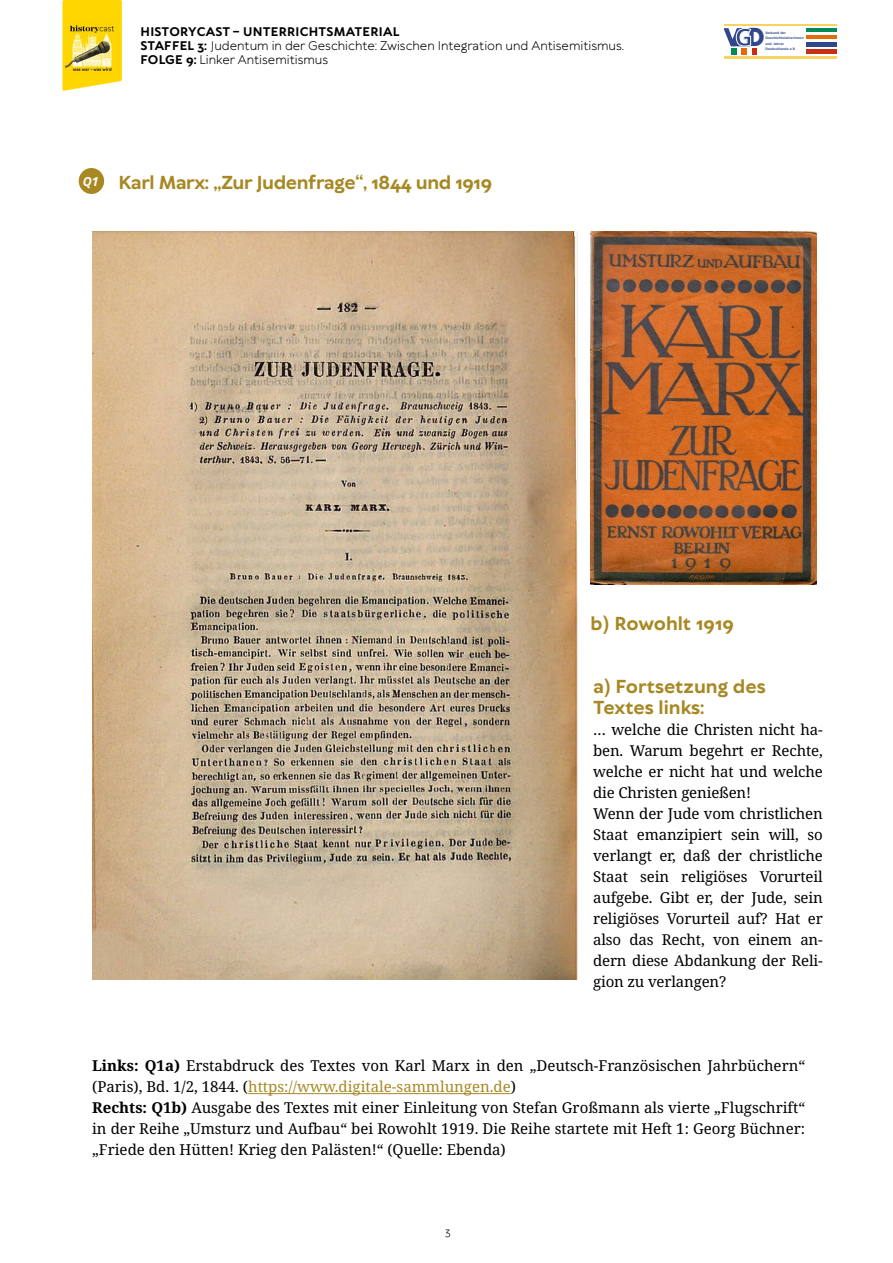
<style>
.page{position:relative;width:893px;height:1263px;background:#fff}
.page>*{position:absolute;margin:0;border:0;box-sizing:border-box;transform-origin:0 0}
.t1{font:700 24.15px "Open Sans";color:#30488b}
.t2{font:700 18px/21px "TT Wellingtons";color:#a78823}
.t3{font:700 18px "TT Wellingtons";letter-spacing:-.02em;color:#a78823}
.t4{font:15px/21px "Noto Serif";letter-spacing:-.01em;color:#000}
.t5{font:12px/14.4px "TT Wellingtons";color:#000}
.t6{font:10.5px "TT Wellingtons";color:#000}
.t7{font:700 3.45px/5.4px "Helvetica Neue";letter-spacing:.025em;color:#30488b}
.s1{font-weight:700}
.s2{font-family:"Futura"}
.s3{color:#a78823}
</style>
<div class="page">
<svg style="left:62px;top:0;width:60px;height:91px;background:#fedc21"></svg>
<img style="left:66px;top:22px;width:53px;height:52px">
<img style="left:806px;top:28px;width:31px;height:4px">
<img style="left:806px;top:35px;width:31px;height:4px">
<img style="left:806px;top:43px;width:31px;height:3px">
<img style="left:806px;top:50px;width:31px;height:3px">
<img style="left:725px;top:24px;width:112px;height:1px">
<img style="left:725px;top:57px;width:112px;height:1px">
<svg style="left:725px;top:28px;width:32px;height:27px"></svg>
<hr style="left:248px;top:1093px;width:263px;height:1px;background:#a78823">
<div style="left:79px;top:168px;width:25px;height:26px;background:#a78823;border-radius:50%"></div>
<img style="left:92px;top:231px;width:486px;height:749px">
<img style="left:591px;top:231px;width:226px;height:354px">
<p class="t5" style="left:141px;top:24px;width:485px"><span class="s1">HISTORYCAST – UNTERRICHTSMATERIAL<br>STAFFEL 3:</span> Judentum in der Geschichte: Zwischen Integration und Antisemitismus.<br><span class="s1">FOLGE 9:</span> Linker Antisemitismus</p>
<p class="t3" style="left:83px;top:171px;width:411px"><sup>Q1</sup> Karl Marx: „Zur Judenfrage“, 1844 und 1919</p>
<h1 class="t1" style="left:735px;top:20px;width:31px">G<span class="s2">D</span></h1>
<p class="t7" style="left:765px;top:30px;width:40px">Verband der<br>Geschichtslehrerinnen und -lehrer<br>Deutschlands e.V.</p>
<p class="t2" style="left:591px;top:613px;width:145px">b) Rowohlt 1919</p>
<p class="t2" style="left:593px;top:676px;width:174px">a) Fortsetzung des<br>Textes links:</p>
<p class="t4" style="left:593px;top:720px;width:231px">… welche die Christen nicht ha&shy;ben. Warum begehrt er Rechte, welche er nicht hat und welche die Christen genießen!<br>Wenn der Jude vom christlichen<br>Staat emanzipiert sein will, so verlangt er, daß der christliche<br>Staat sein religiöses Vorurteil aufgebe. Gibt er, der Jude, sein religiöses Vorurteil auf? Hat er also das Recht, von einem an&shy;dern diese Abdankung der Reli&shy;gion zu verlangen?</p>
<p class="t4" style="left:92px;top:1056px;width:714px"><span class="s1">Links: Q1a)</span> Erstabdruck des Textes von Karl Marx in den „Deutsch-Französischen Jahrbüchern“ (Paris), Bd. 1/2, 1844. (<span class="s3">https://www.digitale-sammlungen.de</span>)<br><span class="s1">Rechts: Q1b)</span> Ausgabe des Textes mit einer Einleitung von Stefan Großmann als vierte „Flugschrift“ in der Reihe „Umsturz und Aufbau“ bei Rowohlt 1919. Die Reihe startete mit Heft 1: Georg Büchner: „Friede den Hütten! Krieg den Palästen!“ (Quelle: Ebenda)</p>
<p class="t6" style="left:445px;top:1224px;width:7px">3</p>
</div>
